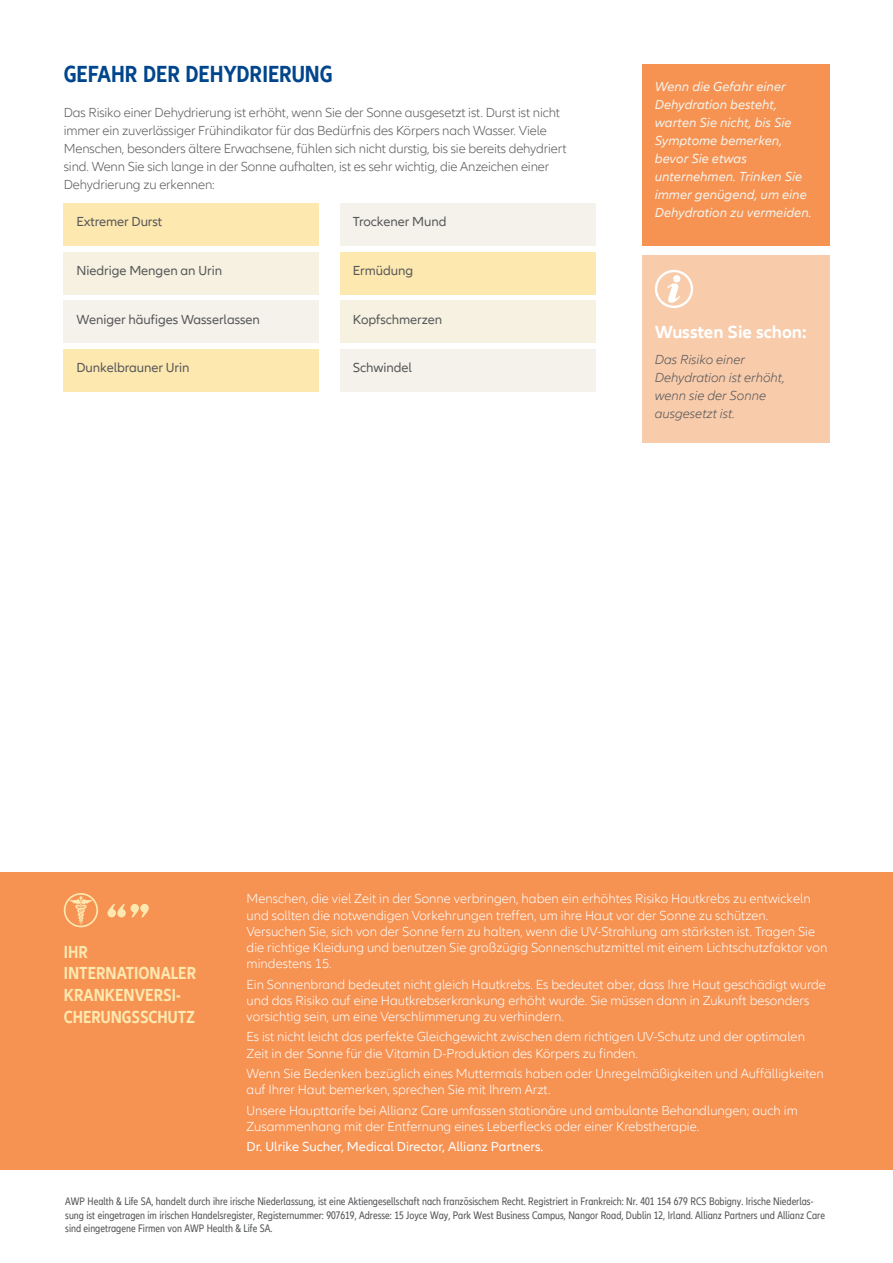
<style>
.page{position:relative;width:893px;height:1263px;background:#fff}
.page>*{position:absolute;margin:0;border:0;box-sizing:border-box;transform-origin:0 0}
.t1{font:700 condensed 24px "Allianz Neo";color:#01468c}
.t2{font:700 condensed 18px/21.6px "Allianz Neo";color:#fde8af}
.t3{font:700 18px "Allianz Neo";color:#fff}
.t4{font:300 13.5px/16.2px "Allianz Neo";color:#fff}
.t5{font:300 13.5px/18px "Allianz Neo";letter-spacing:-.01em;color:#57585a}
.t6{font:italic 13.5px/18px "Allianz Neo";color:#f4f2ea}
.t7{font:13.5px "Allianz Neo";letter-spacing:-.005em;color:#57585a}
.t8{font:italic 300 13.5px/18px "Allianz Neo";color:#57585a}
.t9{font:13.5px "Allianz Neo";color:#fff}
.t10{font:condensed 11.25px/13.5px "Allianz Neo";color:#57585a}
</style>
<div class="page">
<div style="left:0;top:872px;width:893px;height:297px;background:#f69252"></div>
<svg style="left:107px;top:904px;width:42px;height:13px"></svg>
<svg style="left:64px;top:893px;width:34px;height:34px"></svg>
<div style="left:642px;top:256px;width:187px;height:187px;background:#f8cbab"></div>
<svg style="left:655px;top:270px;width:38px;height:38px"></svg>
<div style="left:642px;top:64px;width:187px;height:181px;background:#f69252"></div>
<div style="left:64px;top:203px;width:255px;height:42px;background:#fde8af"></div>
<div style="left:64px;top:349px;width:255px;height:43px;background:#fde8af"></div>
<div style="left:340px;top:203px;width:255px;height:42px;background:#f4f2ea"></div>
<div style="left:340px;top:349px;width:255px;height:43px;background:#f4f2ea"></div>
<div style="left:64px;top:252px;width:255px;height:42px;background:#f6f1e0"></div>
<div style="left:340px;top:300px;width:255px;height:43px;background:#f6f1e0"></div>
<div style="left:340px;top:252px;width:255px;height:42px;background:#fde8af"></div>
<div style="left:64px;top:300px;width:255px;height:43px;background:#f4f2ea"></div>
<h1 class="t1" style="left:64px;top:60px;width:270px">GEFAHR DER DEHYDRIERUNG</h1>
<p class="t5" style="left:64px;top:103px;width:504px">Das Risiko einer Dehydrierung ist erhöht, wenn Sie der Sonne ausgesetzt ist. Durst ist nicht immer ein zuverlässiger Frühindikator für das Bedürfnis des Körpers nach Wasser. Viele Menschen, besonders ältere Erwachsene, fühlen sich nicht durstig, bis sie bereits dehydriert sind. Wenn Sie sich lange in der Sonne aufhalten, ist es sehr wichtig, die Anzeichen einer Dehydrierung zu erkennen:</p>
<p class="t7" style="left:77px;top:214px;width:87px">Extremer Durst</p>
<p class="t7" style="left:353px;top:214px;width:95px">Trockener Mund</p>
<p class="t7" style="left:77px;top:263px;width:147px">Niedrige Mengen an Urin</p>
<p class="t7" style="left:353px;top:263px;width:62px">Ermüdung</p>
<p class="t7" style="left:77px;top:311px;width:185px">Weniger häufiges Wasserlassen</p>
<p class="t7" style="left:353px;top:311px;width:91px">Kopfschmerzen</p>
<p class="t7" style="left:77px;top:360px;width:114px">Dunkelbrauner Urin</p>
<p class="t7" style="left:353px;top:360px;width:61px">Schwindel</p>
<p class="t6" style="left:655px;top:78px;width:158px">Wenn die Gefahr einer<br>Dehydration besteht, warten Sie nicht, bis Sie<br>Symptome bemerken, bevor Sie etwas unternehmen. Trinken Sie immer genügend, um eine<br>Dehydration zu vermeiden.</p>
<h2 class="t3" style="left:655px;top:321px;width:153px">Wussten Sie schon:</h2>
<p class="t8" style="left:655px;top:351px;width:132px">Das Risiko einer<br>Dehydration ist erhöht, wenn sie der Sonne ausgesetzt ist.</p>
<h2 class="t2" style="left:64px;top:941px;width:134px">IHR<br>INTERNATIONALER<br>KRANKENVERSI-<br>CHERUNGSSCHUTZ</h2>
<p class="t4" style="left:247px;top:891px;width:582px">Menschen, die viel Zeit in der Sonne verbringen, haben ein erhöhtes Risiko Hautkrebs zu entwickeln und sollten die notwendigen Vorkehrungen treffen, um ihre Haut vor der Sonne zu schützen.<br>Versuchen Sie, sich von der Sonne fern zu halten, wenn die UV-Strahlung am stärksten ist. Tragen Sie die richtige Kleidung und benutzen Sie großzügig Sonnenschutzmittel mit einem Lichtschutzfaktor von mindestens 15.</p>
<p class="t4" style="left:247px;top:976px;width:581px">Ein Sonnenbrand bedeutet nicht gleich Hautkrebs. Es bedeutet aber, dass Ihre Haut geschädigt wurde und das Risiko auf eine Hautkrebserkrankung erhöht wurde. Sie müssen dann in Zukunft besonders vorsichtig sein, um eine Verschlimmerung zu verhindern.</p>
<p class="t4" style="left:247px;top:1029px;width:560px">Es ist nicht leicht das perfekte Gleichgewicht zwischen dem richtigen UV-Schutz und der optimalen<br>Zeit in der Sonne für die Vitamin D-Produktion des Körpers zu finden.</p>
<p class="t4" style="left:247px;top:1066px;width:579px">Wenn Sie Bedenken bezüglich eines Muttermals haben oder Unregelmäßigkeiten und Auffälligkeiten auf Ihrer Haut bemerken, sprechen Sie mit Ihrem Arzt.</p>
<p class="t4" style="left:247px;top:1102px;width:553px">Unsere Haupttarife bei Allianz Care umfassen stationäre und ambulante Behandlungen; auch im<br>Zusammenhang mit der Entfernung eines Leberflecks oder einer Krebstherapie.</p>
<p class="t9" style="left:247px;top:1139px;width:298px">Dr. Ulrike Sucher, Medical Director, Allianz Partners.</p>
<p class="t10" style="left:65px;top:1195px;width:761px">AWP Health &amp; Life SA, handelt durch ihre irische Niederlassung, ist eine Aktiengesellschaft nach französischem Recht. Registriert in Frankreich: Nr. 401 154 679 RCS Bobigny. Irische Niederlas&shy;sung ist eingetragen im irischen Handelsregister, Registernummer: 907619, Adresse: 15 Joyce Way, Park West Business Campus, Nangor Road, Dublin 12, Irland. Allianz Partners und Allianz Care sind eingetragene Firmen von AWP Health &amp; Life SA.</p>
</div>
